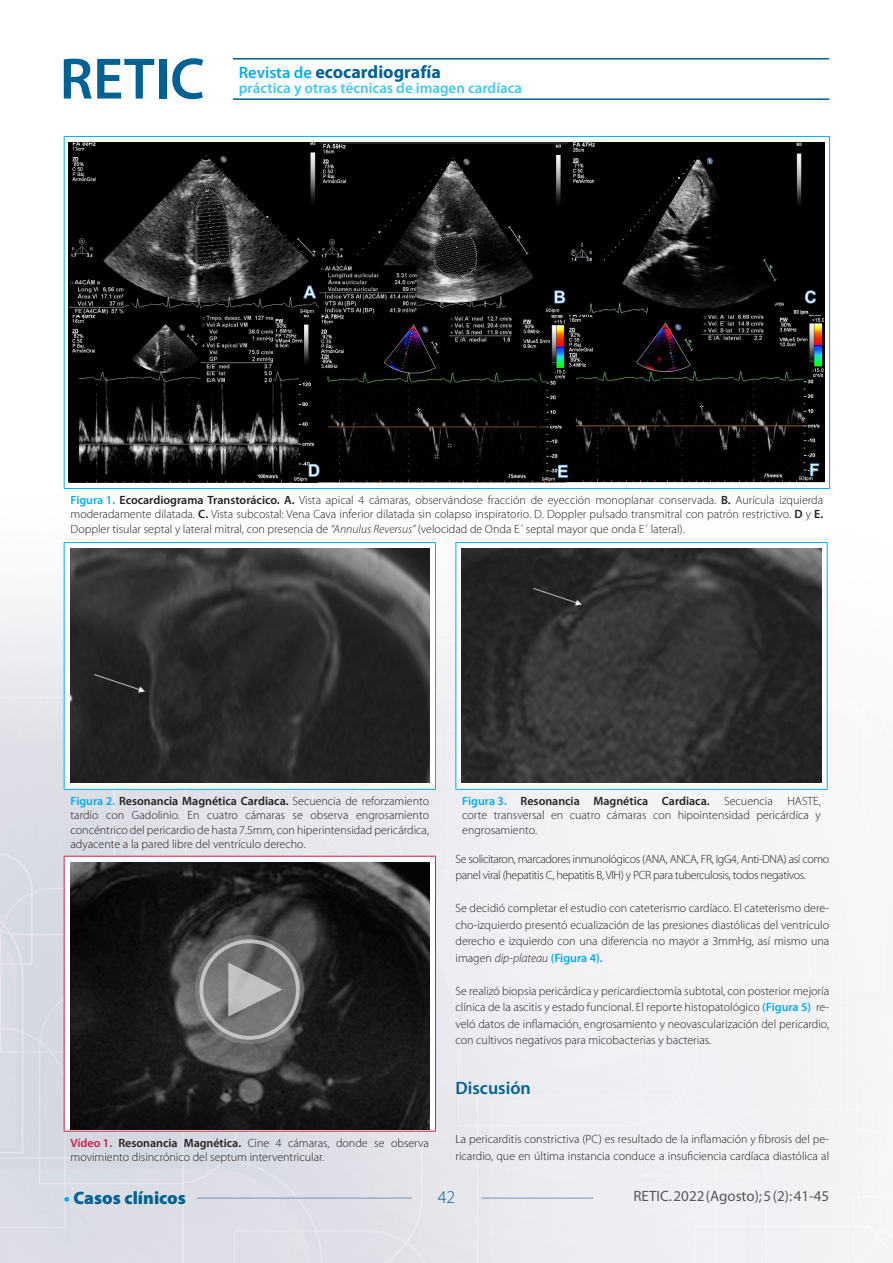
<style>
.page{position:relative;width:893px;height:1263px;background:#fff}
.page>*{position:absolute;margin:0;border:0;box-sizing:border-box;transform-origin:0 0}
.t1{font:700 18px "Myriad Pro";color:#006193}
.t2{font:900 18px "Myriad Pro";color:#006193}
._02_Primer_Orden{font:600 18px "Myriad Pro";color:#006193}
.t3{font:300 18px "Myriad Pro";color:#006193}
.t4{font:600 15px "Myriad Pro";color:#40c7f4}
.t5{font:15px "Myriad Pro";color:#57585a}
._01_Texto_comun{font:300 12px/16.5px "Myriad Pro";color:#231f20;text-align:justify}
._01_Texto_comun-2{font:300 12px/16.5px "Myriad Pro";letter-spacing:-.03em;color:#231f20}
.Pies_video{font:300 12px/14.4px "Myriad Pro";color:#231f20}
.s1{font-weight:600;font-size:16.5px;color:#00aeef}
.s2{font-weight:600;color:#00aeef}
.s3{font-weight:600}
.s4{font-style:italic}
.s5{font-weight:600;color:#ce1d49}
.s6{font-weight:700;color:#00aeef}
.s7{font-style:inherit}
</style>
<div class="page">
<img style="left:0;top:58px;width:893px;height:1205px">
<hr style="left:233px;top:58px;width:596px;height:2px;background:#006193">
<hr style="left:233px;top:98px;width:596px;height:2px;background:#006193">
<svg style="left:64px;top:59px;width:90px;height:40px"></svg>
<div style="left:159px;top:59px;width:7px;height:40px;background:#006193"></div>
<svg style="left:172px;top:58px;width:31px;height:41px"></svg>
<hr style="left:197px;top:1198px;width:215px;height:1px;background:#7a94b0">
<hr style="left:481px;top:1198px;width:112px;height:1px;background:#7a94b0">
<div style="left:64px;top:136px;width:766px;height:352px;background:#fff"></div>
<hr style="left:64px;top:136px;width:766px;height:1px;background:#00aeef">
<hr style="left:64px;top:137px;width:1px;height:351px;background:#00aeef">
<hr style="left:829px;top:137px;width:1px;height:351px;background:#00aeef">
<hr style="left:64px;top:488px;width:766px;height:1px;background:#00aeef">
<img style="left:68px;top:143px;width:757px;height:339px">
<div style="left:64px;top:543px;width:371px;height:246px;background:#fff"></div>
<hr style="left:64px;top:542px;width:372px;height:1px;background:#00aeef">
<hr style="left:64px;top:543px;width:1px;height:246px;background:#00aeef">
<hr style="left:435px;top:543px;width:1px;height:246px;background:#00aeef">
<hr style="left:64px;top:789px;width:372px;height:1px;background:#00aeef">
<img style="left:70px;top:549px;width:359px;height:234px">
<div style="left:456px;top:543px;width:371px;height:246px;background:#fff"></div>
<hr style="left:455px;top:542px;width:373px;height:1px;background:#00aeef">
<hr style="left:455px;top:543px;width:1px;height:246px;background:#00aeef">
<hr style="left:827px;top:543px;width:1px;height:246px;background:#00aeef">
<hr style="left:455px;top:789px;width:373px;height:1px;background:#00aeef">
<img style="left:462px;top:549px;width:359px;height:234px">
<svg style="left:64px;top:856px;width:371px;height:275px"></svg>
<hr style="left:64px;top:856px;width:372px;height:1px;background:#ce1d49">
<hr style="left:64px;top:856px;width:1px;height:275px;background:#ce1d49">
<hr style="left:435px;top:856px;width:1px;height:275px;background:#ce1d49">
<hr style="left:64px;top:1131px;width:372px;height:1px;background:#ce1d49">
<img style="left:70px;top:863px;width:359px;height:266px">
<svg style="left:195px;top:935px;width:109px;height:109px;background:#7b7b7c"></svg>
<h1 class="t1" style="left:239px;top:60px;width:204px"><span class="s1">Revista de</span> ecocardiografía</h1>
<p class="t4" style="left:239px;top:78px;width:285px">práctica y otras técnicas de imagen cardíaca</p>
<p class="_01_Texto_comun" style="left:71px;top:493px;width:754px;line-height:14.4px"><span class="s2">Figura 1.</span> <span class="s3">Ecocardiograma Transtorácico. A.</span> Vista apical 4 cámaras, observándose fracción de eyección monoplanar conservada. <span class="s3">B.</span> Aurícula izquierda moderadamente dilatada. <span class="s3">C.</span> Vista subcostal: Vena Cava inferior dilatada sin colapso inspiratorio. D. Doppler pulsado transmitral con patrón restrictivo. <span class="s3">D</span> y <span class="s3">E.<br></span>Doppler tisular septal y lateral mitral, con presencia de <span class="s4">“Annulus Reversus”</span> (velocidad de Onda E´ septal mayor que onda E´ lateral).</p>
<p class="_01_Texto_comun" style="left:71px;top:794px;width:360px;line-height:14.4px"><span class="s2">Figura 2.</span> <span class="s3">Resonancia Magnética Cardiaca.</span> Secuencia de reforzamiento tardío con Gadolinio. En cuatro cámaras se observa engrosamiento concéntrico del pericardio de hasta 7.5mm, con hiperintensidad pericárdica, adyacente a la pared libre del ventrículo derecho.</p>
<p class="_01_Texto_comun" style="left:462px;top:794px;width:360px;line-height:14.4px"><span class="s2">Figura 3.</span> <span class="s3">Resonancia Magnética Cardiaca.</span> Secuencia HASTE, corte transversal en cuatro cámaras con hipointensidad pericárdica y engrosamiento.</p>
<p class="Pies_video" style="left:71px;top:1135px;width:360px"><span class="s5">Vídeo 1.</span> <span class="s3">Resonancia Magnética.</span> Cine 4 cámaras, donde se observa movimiento disincrónico del septum interventricular.</p>
<p class="_01_Texto_comun-2" style="left:455px;top:850px;width:375px">Se solicitaron, marcadores inmunológicos (ANA, ANCA, FR, IgG4, Anti-DNA) así como panel viral (hepatitis C, hepatitis B, VIH) y PCR para tuberculosis, todos negativos.</p>
<p class="_01_Texto_comun" style="left:455px;top:900px;width:375px">Se decidió completar el estudio con cateterismo cardíaco. El cateterismo dere&shy;cho-izquierdo presentó ecualización de las presiones diastólicas del ventrículo derecho e izquierdo con una diferencia no mayor a 3mmHg, así mismo una imagen <span class="s4">dip-plateau</span> <span class="s2">(Figura 4).</span></p>
<p class="_01_Texto_comun" style="left:455px;top:982px;width:375px">Se realizó biopsia pericárdica y pericardiectomía subtotal, con posterior mejoría clínica de la ascitis y estado funcional. El reporte histopatológico <span class="s2">(Figura 5)</span> re&shy;veló datos de inflamación, engrosamiento y neovascularización del pericardio, con cultivos negativos para micobacterias y bacterias.</p>
<p class="_02_Primer_Orden" style="left:455px;top:1076px;width:77px">Discusión</p>
<p class="_01_Texto_comun" style="left:455px;top:1131px;width:375px">La pericarditis constrictiva (PC) es resultado de la inflamación y fibrosis del pe&shy;ricardio, que en última instancia conduce a insuficiencia cardíaca diastólica al</p>
<h1 class="t2" style="left:64px;top:1188px;width:124px"><span class="s6">•</span> <span class="s7">C</span>asos clínicos</h1>
<h1 class="t3" style="left:438px;top:1187px;width:19px">42</h1>
<p class="t5" style="left:633px;top:1187px;width:197px">RETIC. 2022 (Agosto); 5 (2): 41-45</p>
</div>
